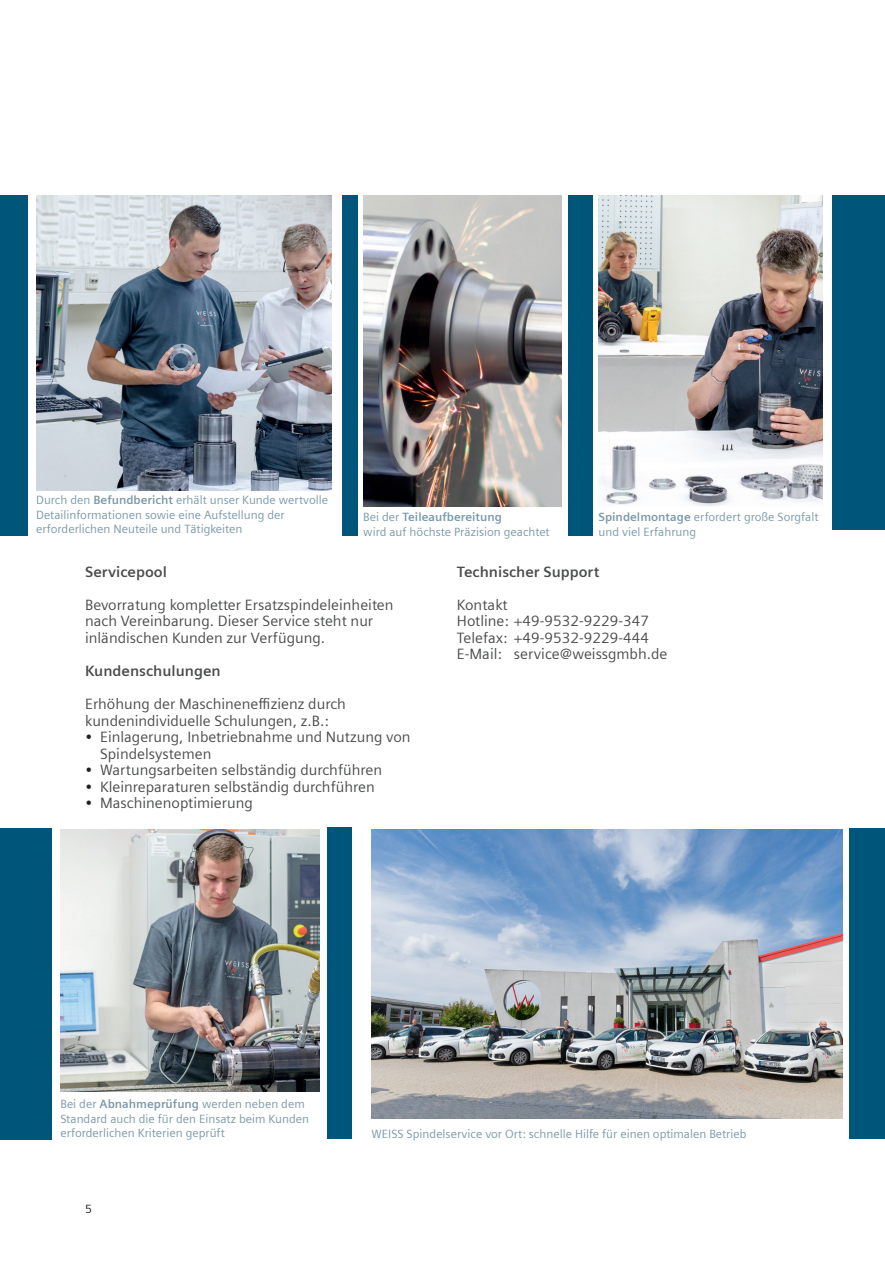
<style>
.page{position:relative;width:885px;height:1263px;background:#fff}
.page>*{position:absolute;margin:0;border:0;box-sizing:border-box;transform-origin:0 0}
.t1{font:15px/16.5px "Siemens Sans";color:#4b4c4d}
._01__Headline__26pt_11mm{font:700 15px "Siemens Sans";color:#4b4c4d}
.t2{font:12px/14.4px "Siemens Sans";color:#7b99a9}
.t3{font:700 12px "Siemens Sans";color:#7b99a9}
.t4{font:12px "Siemens Sans";color:#231f20}
.s1{font-weight:700}
.s2{font-weight:400}
.s3{color:#231f20}
</style>
<div class="page">
<div style="left:0;top:196px;width:27px;height:340px;background:#00567a"></div>
<img style="left:37px;top:196px;width:295px;height:294px">
<div style="left:342px;top:196px;width:15px;height:340px;background:#00567a"></div>
<img style="left:363px;top:196px;width:198px;height:310px">
<div style="left:832px;top:196px;width:52px;height:334px;background:#00567a"></div>
<img style="left:60px;top:829px;width:260px;height:262px">
<div style="left:0;top:828px;width:51px;height:312px;background:#00567a"></div>
<img style="left:598px;top:196px;width:224px;height:310px">
<div style="left:327px;top:827px;width:25px;height:312px;background:#00567a"></div>
<div style="left:849px;top:828px;width:35px;height:311px;background:#00567a"></div>
<div style="left:567px;top:196px;width:25px;height:340px;background:#00567a"></div>
<img style="left:371px;top:829px;width:471px;height:290px">
<p class="t2" style="left:36px;top:492px;width:293px">Durch den <span class="s1">Befundbericht</span> erhält unser Kunde wertvolle</p>
<p class="t2" style="left:36px;top:507px;width:250px">Detailinformationen sowie eine Aufstellung der</p>
<p class="t2" style="left:36px;top:521px;width:208px">erforderlichen Neuteile und Tätigkeiten</p>
<p class="t3" style="left:363px;top:508px;width:140px"><span class="s2">Bei der</span> Teileaufbereitung</p>
<p class="t2" style="left:363px;top:523px;width:188px">wird auf höchste Präzision geachtet</p>
<p class="_01__Headline__26pt_11mm" style="left:457px;top:560px;width:144px">Technischer Support</p>
<p class="t1" style="left:457px;top:595px;width:52px">Kontakt</p>
<p class="t1" style="left:457px;top:612px;width:193px">Hotline: +49-9532-9229-347</p>
<p class="t1" style="left:457px;top:628px;width:193px">Telefax: +49-9532-9229-444</p>
<p class="t1" style="left:457px;top:645px;width:212px">E-Mail: service@weissgmbh.de</p>
<p class="t2" style="left:598px;top:509px;width:221px"><span class="s1">Spindelmontage</span> erfordert große Sorgfalt und viel Erfahrung</p>
<p class="_01__Headline__26pt_11mm" style="left:85px;top:560px;width:83px">Servicepool</p>
<p class="t1" style="left:85px;top:595px;width:310px">Bevorratung kompletter Ersatzspindeleinheiten</p>
<p class="t1" style="left:85px;top:612px;width:289px">nach Vereinbarung. Dieser Service steht nur inländischen Kunden zur Verfügung.</p>
<p class="_01__Headline__26pt_11mm" style="left:85px;top:659px;width:137px">Kundenschulungen</p>
<p class="t1" style="left:85px;top:694px;width:262px">Erhöhung der Maschineneffizienz durch kundenindividuelle Schulungen, z.B.:</p>
<p class="t1" style="left:100px;top:727px;width:312px;text-indent:-15px"><span class="s3">•</span> Einlagerung, Inbetriebnahme und Nutzung von<br>Spindelsystemen</p>
<p class="t1" style="left:85px;top:760px;width:298px"><span class="s3">•</span> Wartungsarbeiten selbständig durchführen</p>
<p class="t1" style="left:85px;top:777px;width:291px"><span class="s3">•</span> Kleinreparaturen selbständig durchführen</p>
<p class="t1" style="left:85px;top:793px;width:169px"><span class="s3">•</span> Maschinenoptimierung</p>
<p class="t2" style="left:60px;top:1096px;width:250px">Bei der <span class="s1">Abnahmeprüfung</span> werden neben dem<br>Standard auch die für den Einsatz beim Kunden erforderlichen Kriterien geprüft</p>
<p class="t4" style="left:85px;top:1199px;width:8px">5</p>
<p class="t2" style="left:371px;top:1126px;width:376px">WEISS Spindelservice vor Ort: schnelle Hilfe für einen optimalen Betrieb</p>
</div>
